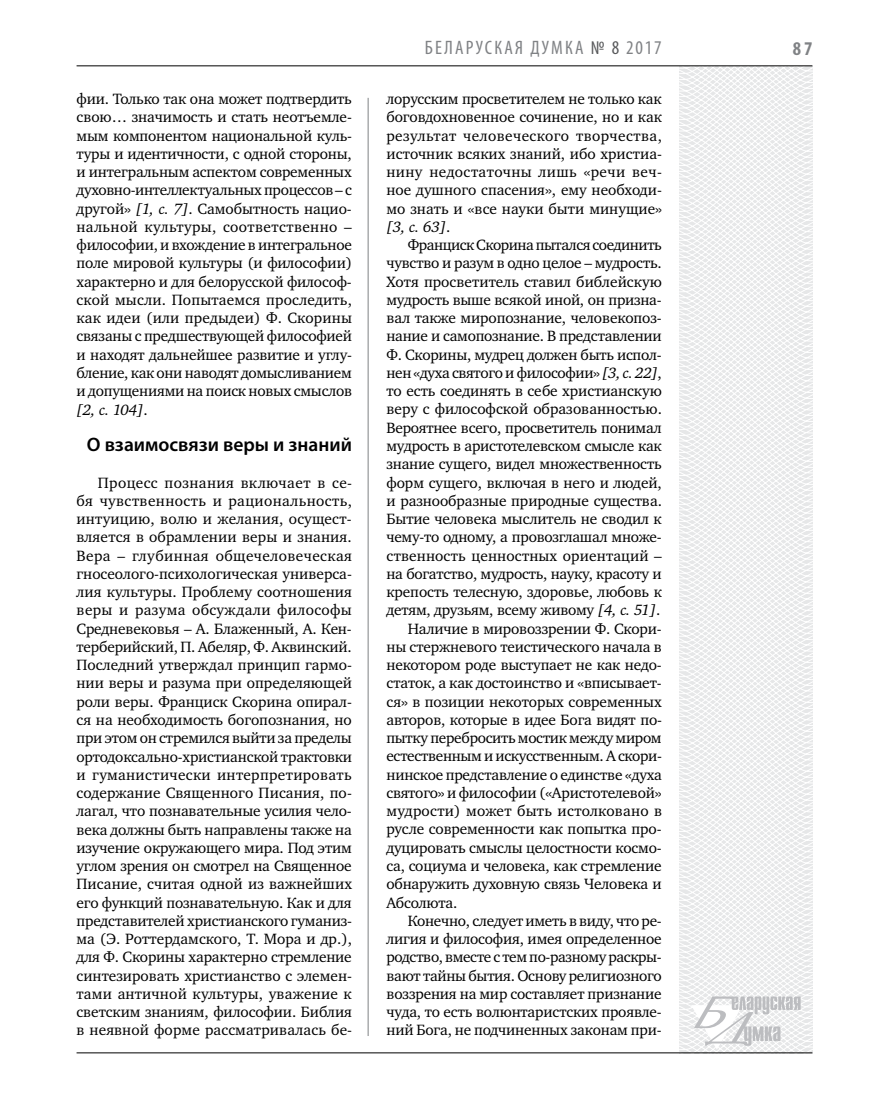
<style>
.page{position:relative;width:872px;height:1106px;background:#fff}
.page>*{position:absolute;margin:0;border:0;box-sizing:border-box;transform-origin:0 0}
.t1{font:600 19.5px "Myriad Pro";color:#000}
.t2{font:condensed 19.5px "Myriad Pro";letter-spacing:.11em;color:#808285}
.t3{font:700 condensed 19.5px "Myriad Pro";color:#808285}
.t4{font:15.3px/18.3px "Charter C";letter-spacing:-.01em;color:#000;text-align:justify}
.t5{font:15.3px "Charter C";letter-spacing:-.03em;color:#000}
.t6{font:15.3px "Charter C";letter-spacing:.01em;color:#000}
.s1{font-style:italic}
.s2{color:#58595b}
</style>
<div class="page">
<hr style="left:368px;top:98px;width:1px;height:938px;background:#808285">
<svg style="left:621px;top:65px;width:192px;height:989px"></svg>
<svg style="left:691px;top:996px;width:109px;height:53px"></svg>
<hr style="left:77px;top:65px;width:735px;height:1px;background:#000">
<hr style="left:77px;top:1052px;width:735px;height:1px;background:#000">
<p class="t4" style="left:77px;top:90px;width:277px">фии. Только так она может подтвердить свою… значимость и стать неотъемле&shy;мым компонентом национальной куль&shy;туры и идентичности, с одной стороны, и интегральным аспектом современных духовно-интеллектуальных процессов – с другой» <span class="s1">[1, с. 7]</span>. Самобытность нацио&shy;нальной культуры, соответственно – философии, и вхождение в интегральное поле мировой культуры (и философии) характерно и для белорусской философ&shy;ской мысли. Попытаемся проследить, как идеи (или предыдеи) Ф. Скорины связаны с предшествующей философией и находят дальнейшее развитие и углу&shy;бление, как они наводят домысливанием и допущениями на поиск новых смыслов <span class="s1">[2, с. 104]</span>.</p>
<p class="t1" style="left:87px;top:432px;width:266px">О взаимосвязи веры и знаний</p>
<p class="t4" style="left:77px;top:473px;width:277px;text-indent:21px">Процесс познания включает в се&shy;бя чувственность и рациональность, интуицию, волю и желания, осущест&shy;вляется в обрамлении веры и знания.<br>Вера – глубинная общечеловеческая гносеолого-психологическая универса&shy;лия культуры. Проблему соотношения веры и разума обсуждали философы Средневековья – А. Блаженный, А. Кен&shy;терберийский, П. Абеляр, Ф. Аквинский.<br>Последний утверждал принцип гармо&shy;нии веры и разума при определяющей роли веры. Франциск Скорина опирал&shy;ся на необходимость богопознания, но при этом он стремился выйти за пределы ортодоксально-христианской трактовки и гуманистически интерпретировать содержание Священного Писания, по&shy;лагал, что познавательные усилия чело&shy;века должны быть направлены также на изучение окружающего мира. Под этим углом зрения он смотрел на Священное Писание, считая одной из важнейших его функций познавательную. Как и для представителей христианского гуманиз&shy;ма (Э. Роттердамского, Т. Мора и др.), для Ф. Скорины характерно стремление синтезировать христианство с элемен&shy;тами античной культуры, уважение к светским знаниям, философии. Библия в неявной форме рассматривалась бе-</p>
<p class="t2" style="left:425px;top:36px;width:238px">БЕЛА РУСКАЯ ДУМКА <span class="s2">№ 8</span> 2017</p>
<p class="t3" style="left:793px;top:37px;width:21px">87</p>
<p class="t4" style="left:386px;top:90px;width:277px">лорусским просветителем не только как боговдохновенное сочинение, но и как результат человеческого творчества, источник всяких знаний, ибо христиа&shy;нину недостаточны лишь «речи веч&shy;ное душного спасения», ему необходи&shy;мо знать и «все науки быти минущие» <span class="s1">[3, с. 63]</span>.</p>
<p class="t5" style="left:408px;top:236px;width:255px">ФранцискСкорина пытался соединить</p>
<p class="t4" style="left:386px;top:254px;width:277px">чувство и разум в одно целое – мудрость.</p>
<p class="t4" style="left:386px;top:272px;width:277px">Хотя просветитель ставил библейскую</p>
<p class="t4" style="left:386px;top:291px;width:277px">мудрость выше всякой иной, он призна-</p>
<p class="t4" style="left:386px;top:309px;width:277px">вал также миропознание, человекопоз-</p>
<p class="t4" style="left:386px;top:327px;width:277px">нание и самопознание. В представлении</p>
<p class="t4" style="left:386px;top:345px;width:277px">Ф. Скорины, мудрец должен быть испол-</p>
<p class="t4" style="left:386px;top:364px;width:277px">нен «духа святого и философии» <span class="s1">[3, с. 22]</span>,</p>
<p class="t4" style="left:386px;top:382px;width:277px">то есть соединять в себе христианскую</p>
<p class="t4" style="left:386px;top:400px;width:277px">веру с философской образованностью.</p>
<p class="t4" style="left:386px;top:418px;width:277px">Вероятнее всего, просветитель понимал</p>
<p class="t4" style="left:386px;top:437px;width:277px">мудрость в аристотелевском смысле как</p>
<p class="t4" style="left:386px;top:455px;width:277px">знание сущего, видел множественность</p>
<p class="t4" style="left:386px;top:473px;width:277px">форм сущего, включая в него и людей,</p>
<p class="t4" style="left:386px;top:491px;width:277px">и разнообразные природные существа.</p>
<p class="t4" style="left:386px;top:510px;width:277px">Бытие человека мыслитель не сводил к</p>
<p class="t4" style="left:386px;top:528px;width:277px">чему-то одному, а провозглашал множе-</p>
<p class="t4" style="left:386px;top:546px;width:277px">ственность ценностных ориентаций –</p>
<p class="t4" style="left:386px;top:564px;width:277px">на богатство, мудрость, науку, красоту и</p>
<p class="t4" style="left:386px;top:583px;width:277px">крепость телесную, здоровье, любовь к</p>
<p class="t4" style="left:386px;top:601px;width:275px">детям, друзьям, всему живому <span class="s1">[4, с. 51]</span>.</p>
<p class="t4" style="left:408px;top:619px;width:255px">Наличие в мировоззрении Ф. Скори-</p>
<p class="t4" style="left:386px;top:637px;width:277px">ны стержневого теистического начала в</p>
<p class="t4" style="left:386px;top:656px;width:277px">некотором роде выступает не как недо-</p>
<p class="t4" style="left:386px;top:674px;width:277px">статок, а как достоинство и «вписывает-</p>
<p class="t4" style="left:386px;top:692px;width:277px">ся» в позиции некоторых современных</p>
<p class="t4" style="left:386px;top:710px;width:277px">авторов, которые в идее Бога видят по-</p>
<p class="t4" style="left:386px;top:729px;width:277px">пытку перебросить мостик между миром</p>
<p class="t4" style="left:386px;top:747px;width:277px">естественным и искусственным. А скори-</p>
<p class="t4" style="left:386px;top:765px;width:277px">нинское представление о единстве «духа</p>
<p class="t4" style="left:386px;top:783px;width:277px">святого» и философии («Аристотелевой»</p>
<p class="t6" style="left:386px;top:802px;width:277px">мудрости) может быть истолковано в</p>
<p class="t4" style="left:386px;top:820px;width:277px">русле современности как попытка про-</p>
<p class="t4" style="left:386px;top:838px;width:277px">дуцировать смыслы целостности космо-</p>
<p class="t4" style="left:386px;top:856px;width:277px">са, социума и человека, как стремление</p>
<p class="t4" style="left:386px;top:875px;width:277px">обнаружить духовную связь Человека и</p>
<p class="t4" style="left:386px;top:893px;width:72px">Абсолюта.</p>
<p class="t4" style="left:408px;top:911px;width:255px">Конечно, следует иметь в виду, что ре-</p>
<p class="t4" style="left:386px;top:929px;width:277px">лигия и философия, имея определенное</p>
<p class="t4" style="left:386px;top:948px;width:277px">родство, вместе с тем по-разному раскры-</p>
<p class="t4" style="left:386px;top:966px;width:277px">вают тайны бытия. Основу религиозного</p>
<p class="t4" style="left:386px;top:984px;width:277px">воззрения на мир составляет признание</p>
<p class="t4" style="left:386px;top:1002px;width:277px">чуда, то есть волюнтаристских проявле-</p>
<p class="t4" style="left:386px;top:1021px;width:277px">ний Бога, не подчиненных законам при-</p>
</div>
